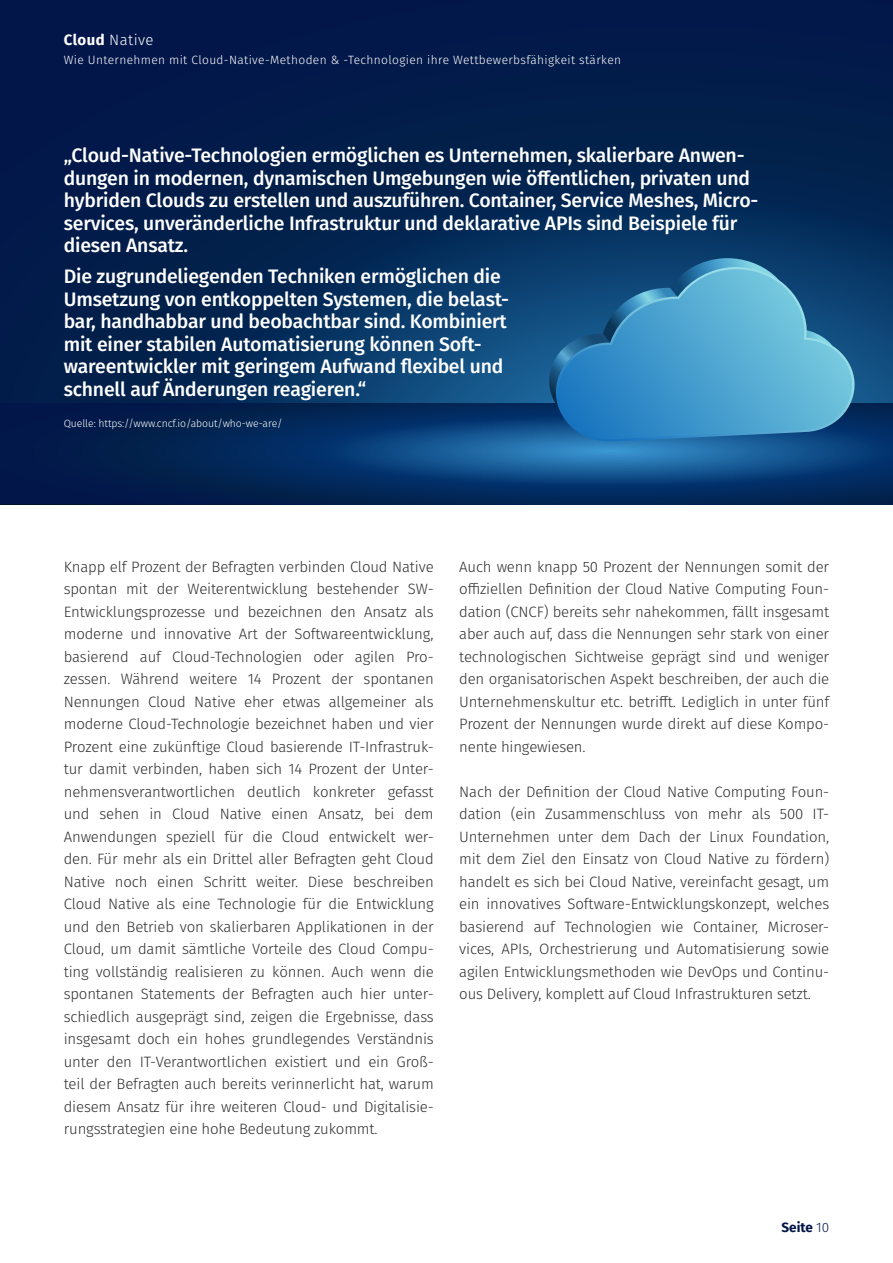
<style>
.page{position:relative;width:893px;height:1263px;background:#fff}
.page>*{position:absolute;margin:0;border:0;box-sizing:border-box;transform-origin:0 0}
.t1{font:500 19.5px/22.5px "Fira Sans";letter-spacing:-.01em;color:#fff}
.t2{font:300 15px/22.5px "Fira Sans";letter-spacing:-.01em;color:#302f2f;text-align:justify}
.t3{font:300 15px "Fira Sans";letter-spacing:.03em;color:#fff}
.t4{font:700 13.5px "Fira Sans";color:#02164a}
.t5{font:300 12px "Fira Sans";letter-spacing:.03em;color:#fff}
.t6{font:300 10.5px "Fira Sans";letter-spacing:-.01em;color:#fff}
.s1{font-weight:700}
.s2{font-weight:300}
</style>
<div class="page">
<svg style="left:0;top:0;width:893px;height:404px;background:#032351"></svg>
<svg style="left:0;top:404px;width:893px;height:100px;background:#083367"></svg>
<svg style="left:549px;top:258px;width:236px;height:157px;background:#17507f"></svg>
<svg style="left:555px;top:267px;width:300px;height:175px;background:#1a588b"></svg>
<svg style="left:558px;top:269px;width:295px;height:171px;background:#3d8dba"></svg>
<p class="t3" style="left:64px;top:29px;width:91px"><span class="s1">Cloud</span> Native</p>
<p class="t5" style="left:64px;top:51px;width:559px">Wie Unternehmen mit Cloud-Native-Methoden &amp; -Technologien ihre Wettbewerbsfähigkeit stärken</p>
<p class="t1" style="left:64px;top:143px;width:696px">„Cloud-Native-Technologien ermöglichen es Unternehmen, skalierbare Anwen&shy;dungen in modernen, dynamischen Umgebungen wie öffentlichen, privaten und hybriden Clouds zu erstellen und auszuführen. Container, Service Meshes, Micro&shy;services, unveränderliche Infrastruktur und deklarative APIs sind Beispiele für diesen Ansatz.</p>
<p class="t1" style="left:64px;top:264px;width:447px">Die zugrundeliegenden Techniken ermöglichen die Umsetzung von entkoppelten Systemen, die belast&shy;bar, handhabbar und beobachtbar sind. Kombiniert mit einer stabilen Automatisierung können Soft&shy;wareentwickler mit geringem Aufwand flexibel und schnell auf Änderungen reagieren.“</p>
<p class="t6" style="left:64px;top:415px;width:220px">Quelle: https://www.cncf.io/about/who-we-are/</p>
<p class="t2" style="left:64px;top:555px;width:371px">Knapp elf Prozent der Befragten verbinden Cloud Native spontan mit der Weiterentwicklung bestehender SW-Entwicklungsprozesse und bezeichnen den Ansatz als moderne und innovative Art der Softwareentwicklung, basierend auf Cloud-Technologien oder agilen Pro&shy;zessen. Während weitere 14 Prozent der spontanen Nennungen Cloud Native eher etwas allgemeiner als moderne Cloud-Technologie bezeichnet haben und vier Prozent eine zukünftige Cloud basierende IT-Infrastruk&shy;tur damit verbinden, haben sich 14 Prozent der Unter&shy;nehmensverantwortlichen deutlich konkreter gefasst und sehen in Cloud Native einen Ansatz, bei dem Anwendungen speziell für die Cloud entwickelt wer&shy;den. Für mehr als ein Drittel aller Befragten geht Cloud Native noch einen Schritt weiter. Diese beschreiben Cloud Native als eine Technologie für die Entwicklung und den Betrieb von skalierbaren Applikationen in der Cloud, um damit sämtliche Vorteile des Cloud Compu&shy;ting vollständig realisieren zu können. Auch wenn die spontanen Statements der Befragten auch hier unter&shy;schiedlich ausgeprägt sind, zeigen die Ergebnisse, dass insgesamt doch ein hohes grundlegendes Verständnis unter den IT-Verantwortlichen existiert und ein Groß&shy;teil der Befragten auch bereits verinnerlicht hat, warum diesem Ansatz für ihre weiteren Cloud- und Digitalisie&shy;rungsstrategien eine hohe Bedeutung zukommt.</p>
<p class="t2" style="left:459px;top:555px;width:371px">Auch wenn knapp 50 Prozent der Nennungen somit der offiziellen Definition der Cloud Native Computing Foun&shy;dation (CNCF) bereits sehr nahekommen, fällt insgesamt aber auch auf, dass die Nennungen sehr stark von einer technologischen Sichtweise geprägt sind und weniger den organisatorischen Aspekt beschreiben, der auch die Unternehmenskultur etc. betrifft. Lediglich in unter fünf Prozent der Nennungen wurde direkt auf diese Kompo&shy;nente hingewiesen.</p>
<p class="t2" style="left:459px;top:780px;width:371px">Nach der Definition der Cloud Native Computing Foun&shy;dation (ein Zusammenschluss von mehr als 500 IT-Unternehmen unter dem Dach der Linux Foundation, mit dem Ziel den Einsatz von Cloud Native zu fördern) handelt es sich bei Cloud Native, vereinfacht gesagt, um ein innovatives Software-Entwicklungskonzept, welches basierend auf Technologien wie Container, Microser&shy;vices, APIs, Orchestrierung und Automatisierung sowie agilen Entwicklungsmethoden wie DevOps und Continu&shy;ous Delivery, komplett auf Cloud Infrastrukturen setzt.</p>
<p class="t4" style="left:782px;top:1216px;width:49px">Seite <span class="s2">10</span></p>
</div>
